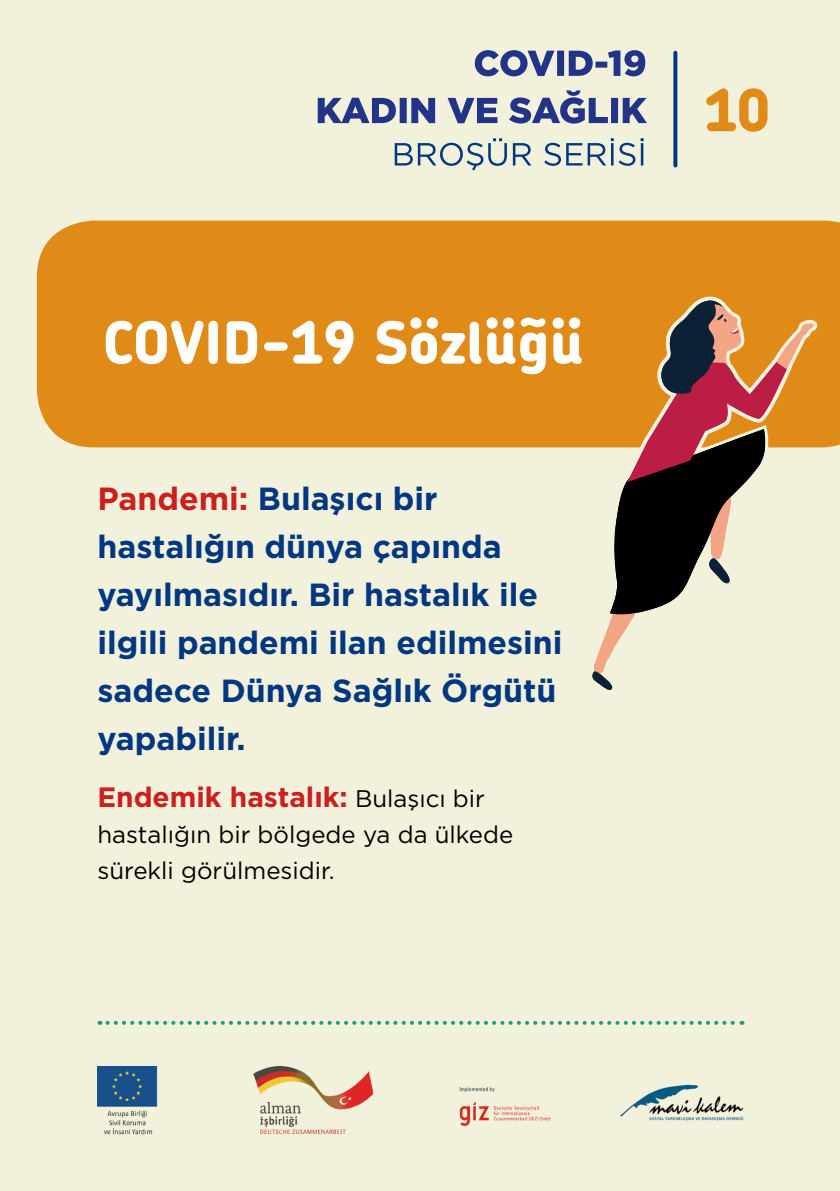
<style>
.page{position:relative;width:840px;height:1191px;background:#fff}
.page>*{position:absolute;margin:0;border:0;box-sizing:border-box;transform-origin:0 0}
.t1{font:800 58px "Chevin";color:#fff}
.t2{font:800 58px "Chevin";color:#e08a17}
.t3{font:700 32px/48px "Gotham";color:#003781}
.t4{font:700 28px "Gotham";color:#cc1f1e}
.t5{font:24px/36px "Gotham";color:#000}
.s1{color:#cc1f1e}
.s2{font-weight:400;font-size:24px;color:#000}
</style>
<div class="page">
<div style="left:0;top:0;width:839px;height:1191px;background:#f2f1dc"></div>
<div style="left:37px;top:220px;width:802px;height:227px;background:#e08a17"></div>
<div style="left:585px;top:294px;width:234px;height:154px;background:#e08a17"></div>
<svg style="left:520px;top:317px;width:25px;height:10px"></svg>
<svg style="left:394px;top:138px;width:249px;height:32px"></svg>
<svg style="left:317px;top:90px;width:329px;height:34px"></svg>
<svg style="left:474px;top:50px;width:171px;height:26px"></svg>
<svg style="left:673px;top:53px;width:4px;height:112px"></svg>
<svg style="left:107px;top:1020px;width:635px;height:4px"></svg>
<img style="left:620px;top:1085px;width:123px;height:35px">
<img style="left:97px;top:1067px;width:453px;height:67px">
<svg style="left:591px;top:298px;width:223px;height:392px"></svg>
<p class="t1" style="left:102px;top:304px;width:482px">COVID-19 Sözlügü</p>
<p class="t3" style="left:97px;top:474px;width:466px"><span class="s1">Pandemi:</span> Bulaşıcı bir hastalığın dünya çapında yayılmasıdır. Bir hastalık ile ilgili pandemi ilan edilmesini sadece Dünya Sağlık Örgütü yapabilir.</p>
<p class="t4" style="left:97px;top:778px;width:389px">Endemik hastalık: <span class="s2">Bulaşıcı bir</span></p>
<p class="t5" style="left:97px;top:816px;width:417px">hastalığın bir bölgede ya da ülkede sürekli görülmesidir.</p>
<p class="t2" style="left:704px;top:72px;width:66px">10</p>
</div>
